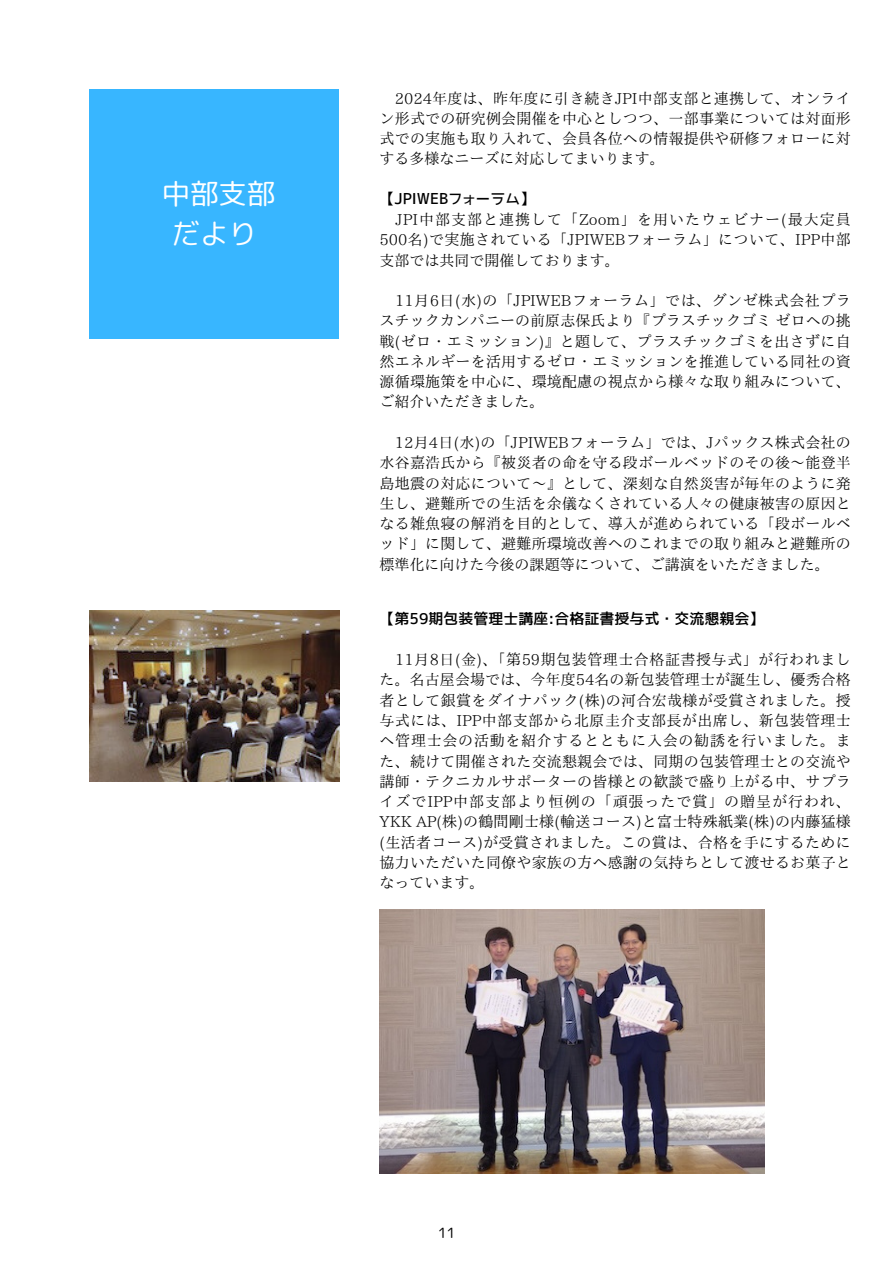
<style>
.page{position:relative;width:894px;height:1264px;background:#fff}
.page>*{position:absolute;margin:0;border:0;box-sizing:border-box;transform-origin:0 0}
.t1{font:28.35px/39.3px "rounded mplus 1 p regular";color:#fff;text-align:center}
.t2{font:15px/20.2px "IP Aex Mincho";letter-spacing:.015em;color:#000;text-align:justify}
.t3{font:15px "JK Gothic M";color:#000}
.t4{font:14.1px "rounded mplus 1 p regular";color:#000}
</style>
<div class="page">
<div style="left:89px;top:89px;width:250px;height:250px;background:#38b6ff"></div>
<img style="left:379px;top:909px;width:385px;height:264px">
<img style="left:89px;top:610px;width:250px;height:171px">
<h1 class="t1" style="left:162px;top:174px;width:115px">中部支部だより</h1>
<h2 class="t2" style="left:379px;top:88px;width:472px;text-indent:15px">2024年度は、昨年度に引き続きJPI中部支部と連携して、オンライン形式での研究例会開催を中心としつつ、一部事業については対面形式での実施も取り入れて、会員各位への情報提供や研修フォローに対する多様なニーズに対応してまいります。</h2>
<p class="t3" style="left:379px;top:191px;width:157px">【JPIWEBフォーラム】</p>
<p class="t2" style="left:379px;top:209px;width:472px;text-indent:16px">JPI中部支部と連携して「Zoom」を用いたウェビナー(最大定員500名)で実施されている「JPIWEBフォーラム」について、IPP中部支部では共同で開催しております。</p>
<h2 class="t2" style="left:379px;top:290px;width:472px;text-align:left;text-indent:16px">11月 6日 (水)の「JPIWEBフォーラム」では、グンゼ株式会社プラスチックカンパニーの前原志保氏より『プラスチックゴミゼロへの挑戦(ゼロ・エミッション)』と題して、プラスチックゴミを出さずに自然エネルギーを活用するゼロ・エミッションを推進している同社の資源循環施策を中心に、環境配慮の視点から様々な取り組みについて、ご紹介いただきました。</h2>
<h2 class="t2" style="left:379px;top:432px;width:472px;text-indent:15px">12月4日 (水)の「JPIWEBフォーラム」では、Jパックス株式会社の水谷嘉浩氏から『被災者の命を守る段ボールベッドのその後〜能登半島地震の対応について〜』として、深刻な自然災害が毎年のように発生し、避難所での生活を余儀なくされている人々の健康被害の原因となる雑魚寝の解消を目的として、導入が進められている「段ボールベッド」に関して、避難所環境改善へのこれまでの取り組みと避難所の標準化に向けた今後の課題等について、ご講演をいただきました。</h2>
<p class="t3" style="left:379px;top:610px;width:386px">【第59期包装管理士講座:合格証書授与式・交流懇親会】</p>
<p class="t2" style="left:379px;top:649px;width:472px;text-align:left;text-indent:16px">11月 8日 (金)、「第59期包装管理士合格証書授与式」が行われました。名古屋会場では、今年度54名の新包装管理士が誕生し、優秀合格者として銀賞をダイナパック(株)の河合宏哉様が受賞されました。授与式には、IPP中部支部から北原圭介支部長が出席し、新包装管理士へ管理士会の活動を紹介するとともに入会の勧誘を行いました。また、続けて開催された交流懇親会では、同期の包装管理士との交流や講師・テクニカルサポーターの皆様との歓談で盛り上がる中、サプライズでIPP中部支部より恒例の「頑張ったで賞」の贈呈が行われ、YKK AP(株)の鶴間剛士様(輸送コース)と富士特殊紙業(株)の内藤猛様(生活者コース)が受賞されました。この賞は、合格を手にするために協力いただいた同僚や家族の方へ感謝の気持ちとして渡せるお菓子となっています。</p>
<h2 class="t4" style="left:438px;top:1222px;width:19px">11</h2>
</div>
